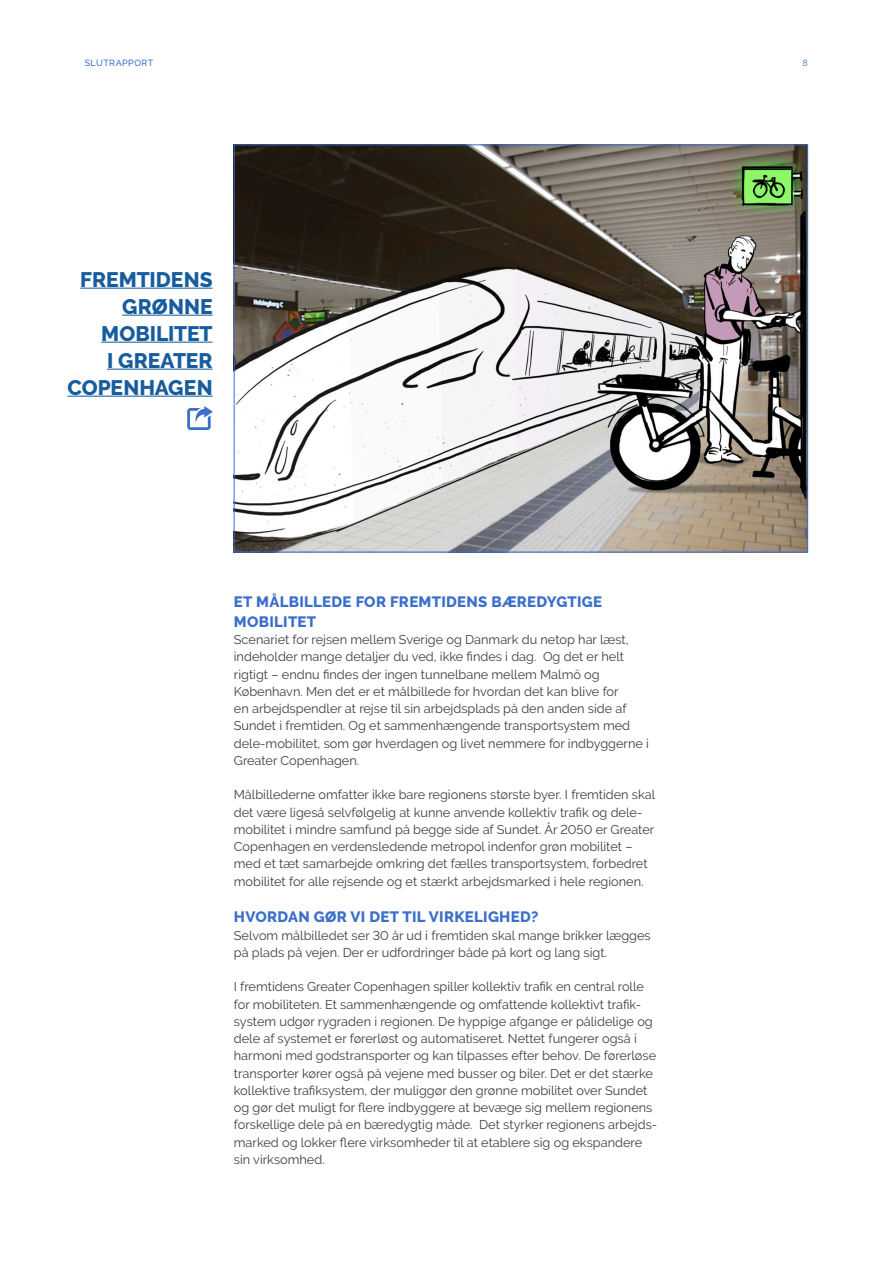
<style>
.page{position:relative;width:893px;height:1263px;background:#fff}
.page>*{position:absolute;margin:0;border:0;box-sizing:border-box;transform-origin:0 0}
.Extra_Bold_Blue_14pt{font:800 21px/27px "Raleway";color:#175d9e;text-align:right}
.H2_Blue{font:800 15px/19.5px "Raleway";letter-spacing:.02em;color:#3b6fca}
.Copy_text{font:12.75px/17.2px "Raleway";color:#3c4040}
.t1{font:500 9px "Raleway";letter-spacing:.05em;color:#3b6fca}
.t2{font:9px "Raleway";color:#3b6fca}
</style>
<div class="page">
<img style="left:236px;top:147px;width:570px;height:403px">
<hr style="left:80px;top:288px;width:133px;height:1px;background:#175d9e">
<hr style="left:122px;top:315px;width:91px;height:1px;background:#175d9e">
<hr style="left:101px;top:342px;width:112px;height:1px;background:#175d9e">
<hr style="left:107px;top:369px;width:106px;height:1px;background:#175d9e">
<hr style="left:68px;top:396px;width:145px;height:1px;background:#175d9e">
<svg style="left:187px;top:406px;width:26px;height:24px"></svg>
<p class="t1" style="left:85px;top:57px;width:70px">SLUTRAPPORT</p>
<p class="t2" style="left:803px;top:57px;width:7px">8</p>
<p class="Extra_Bold_Blue_14pt" style="left:68px;top:266px;width:147px">FREMTIDENS<br>GRØNNE<br>MOBILITET<br>I GREATER<br>COPENHAGEN</p>
<p class="H2_Blue" style="left:234px;top:592px;width:370px">ET MÅLBILLEDE FOR FREMTIDENS BÆREDYGTIGE<br>MOBILITET</p>
<p class="Copy_text" style="left:234px;top:631px;width:417px">Scenariet for rejsen mellem Sverige og Danmark du netop har læst, indeholder mange detaljer du ved, ikke findes i dag. Og det er helt rigtigt – endnu findes der ingen tunnelbane mellem Malmö og København. Men det er et målbillede for hvordan det kan blive for<br>en arbejdspendler at rejse til sin arbejdsplads på den anden side af Sundet i fremtiden. Og et sammenhængende transportsystem med dele-mobilitet, som gør hverdagen og livet nemmere for indbyggerne i Greater Copenhagen.</p>
<p class="Copy_text" style="left:234px;top:786px;width:423px">Målbillederne omfatter ikke bare regionens største byer. I fremtiden skal det være ligeså selvfølgelig at kunne anvende kollektiv trafik og dele&shy;mobilitet i mindre samfund på begge side af Sundet. År 2050 er Greater Copenhagen en verdensledende metropol indenfor grøn mobilitet – med et tæt samarbejde omkring det fælles transportsystem, forbedret mobilitet for alle rejsende og et stærkt arbejdsmarked i hele regionen.</p>
<p class="H2_Blue" style="left:234px;top:907px;width:306px">HVORDAN GØR VI DET TIL VIRKELIGHED?</p>
<p class="Copy_text" style="left:234px;top:926px;width:418px">Selvom målbilledet ser 30 år ud i fremtiden skal mange brikker lægges på plads på vejen. Der er udfordringer både på kort og lang sigt.</p>
<p class="Copy_text" style="left:234px;top:978px;width:425px">I fremtidens Greater Copenhagen spiller kollektiv trafik en central rolle for mobiliteten. Et sammenhængende og omfattende kollektivt trafik&shy;system udgør rygraden i regionen. De hyppige afgange er pålidelige og dele af systemet er førerløst og automatiseret. Nettet fungerer også i harmoni med godstransporter og kan tilpasses efter behov. De førerløse transporter kører også på vejene med busser og biler. Det er det stærke kollektive trafiksystem, der muliggør den grønne mobilitet over Sundet og gør det muligt for flere indbyggere at bevæge sig mellem regionens forskellige dele på en bæredygtig måde. Det styrker regionens arbejds&shy;marked og lokker flere virksomheder til at etablere sig og ekspandere sin virksomhed.</p>
</div>
